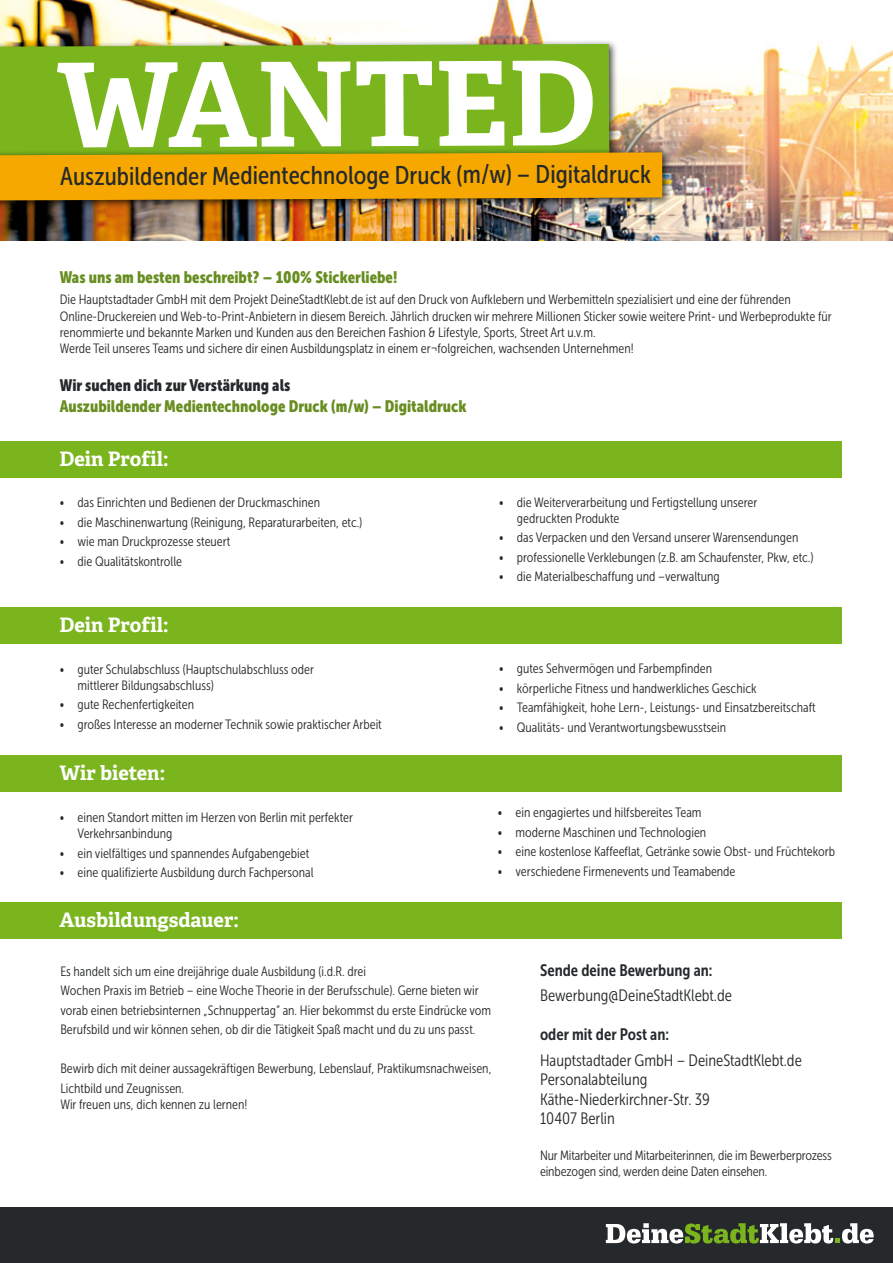
<style>
.page{position:relative;width:893px;height:1263px;background:#fff}
.page>*{position:absolute;margin:0;border:0;box-sizing:border-box;transform-origin:0 0}
.t1{font:700 117px "Adelle";letter-spacing:-.005em;color:#fff}
.t2{font:25.5px "Museo Sans Cond 500";letter-spacing:-.005em;color:#26292b}
.t3{font:700 19.95px "Adelle";color:#fff}
.t4{font:16.5px/19.5px "Museo Sans Cond 300";color:#26292b}
.t5{font:16.5px "Museo Sans Cond 900";color:#688d20}
.t6{font:16.5px "Museo Sans Cond 700";color:#26292b}
.t7{font:16.5px "Museo Sans Cond 900";color:#26292b}
.t8{font:13.5px/16.2px "Museo Sans Cond 300";color:#26292b}
</style>
<div class="page">
<img style="left:0;top:0;width:893px;height:241px">
<div style="left:0;top:1207px;width:893px;height:56px;background:#26292b"></div>
<div style="left:0;top:608px;width:842px;height:36px;background:#7ab51d"></div>
<div style="left:0;top:441px;width:842px;height:36px;background:#7ab51d"></div>
<div style="left:0;top:756px;width:842px;height:36px;background:#7ab51d"></div>
<div style="left:0;top:902px;width:842px;height:36px;background:#7ab51d"></div>
<svg style="left:606px;top:1223px;width:268px;height:20px"></svg>
<div style="left:0;top:39px;width:619px;height:135px;background:#000;opacity:.75"></div>
<div style="left:0;top:44px;width:609px;height:104px;background:#7ab51d"></div>
<div style="left:0;top:148px;width:672px;height:63px;background:#000;opacity:.75"></div>
<svg style="left:0;top:152px;width:662px;height:48px"></svg>
<h1 class="t1" style="left:57px;top:20px;width:542px">WANTED</h1>
<h2 class="t2" style="left:60px;top:161px;width:593px">Auszubildender Medientechnologe Druck (m/w) – Digitaldruck</h2>
<p class="t5" style="left:60px;top:268px;width:339px">Was uns am besten beschreibt? – 100% Stickerliebe!</p>
<p class="t8" style="left:60px;top:292px;width:773px">Die Hauptstadtader GmbH mit dem Projekt DeineStadtKlebt.de ist auf den Druck von Aufklebern und Werbemitteln spezialisiert und eine der führenden Online-Druckereien und Web-to-Print-Anbietern in diesem Bereich. Jährlich drucken wir mehrere Millionen Sticker sowie weitere Print- und Werbeprodukte für renommierte und bekannte Marken und Kunden aus den Bereichen Fashion &amp; Lifestyle, Sports, Street Art u.v.m.<br>Werde Teil unseres Teams und sichere dir einen Ausbildungsplatz in einem er¬folgreichen, wachsenden Unternehmen!</p>
<p class="t7" style="left:60px;top:375px;width:232px">Wir suchen dich zur Verstärkung als</p>
<p class="t5" style="left:60px;top:396px;width:408px">Auszubildender Medientechnologe Druck (m/w) – Digitaldruck</p>
<h3 class="t3" style="left:60px;top:444px;width:111px">Dein Profil:</h3>
<p class="t8" style="left:60px;top:494px;width:262px">• das Einrichten und Bedienen der Druckmaschinen</p>
<p class="t8" style="left:60px;top:514px;width:304px">• die Maschinenwartung (Reinigung, Reparaturarbeiten, etc.)</p>
<p class="t8" style="left:60px;top:533px;width:172px">• wie man Druckprozesse steuert</p>
<p class="t8" style="left:60px;top:553px;width:124px">• die Qualitätskontrolle</p>
<h3 class="t3" style="left:60px;top:611px;width:111px">Dein Profil:</h3>
<p class="t8" style="left:78px;top:661px;width:238px;text-indent:-18px">• guter Schulabschluss (Hauptschulabschluss oder mittlerer Bildungsabschluss)</p>
<p class="t8" style="left:60px;top:697px;width:136px">• gute Rechenfertigkeiten</p>
<p class="t8" style="left:60px;top:716px;width:324px">• großes Interesse an moderner Technik sowie praktischer Arbeit</p>
<h3 class="t3" style="left:60px;top:759px;width:107px">Wir bieten:</h3>
<p class="t8" style="left:78px;top:809px;width:277px;text-indent:-18px">• einen Standort mitten im Herzen von Berlin mit perfekter<br>Verkehrsanbindung</p>
<p class="t8" style="left:60px;top:845px;width:251px">• ein vielfältiges und spannendes Aufgabengebiet</p>
<p class="t8" style="left:60px;top:864px;width:256px">• eine qualifizierte Ausbildung durch Fachpersonal</p>
<h3 class="t3" style="left:60px;top:905px;width:181px">Ausbildungsdauer:</h3>
<p class="t8" style="left:517px;top:494px;width:242px;text-indent:-18px">• die Weiterverarbeitung und Fertigstellung unserer gedruckten Produkte</p>
<p class="t8" style="left:499px;top:530px;width:301px">• das Verpacken und den Versand unserer Warensendungen</p>
<p class="t8" style="left:499px;top:549px;width:316px">• professionelle Verklebungen (z.B. am Schaufenster, Pkw, etc.)</p>
<p class="t8" style="left:499px;top:569px;width:222px">• die Materialbeschaffung und –verwaltung</p>
<p class="t8" style="left:499px;top:660px;width:215px">• gutes Sehvermögen und Farbempfinden</p>
<p class="t8" style="left:499px;top:680px;width:259px">• körperliche Fitness und handwerkliches Geschick</p>
<p class="t8" style="left:499px;top:699px;width:318px">• Teamfähigkeit, hohe Lern-, Leistungs- und Einsatzbereitschaft</p>
<p class="t8" style="left:499px;top:719px;width:229px">• Qualitäts- und Verantwortungsbewusstsein</p>
<p class="t8" style="left:497px;top:805px;width:206px">• ein engagiertes und hilfsbereites Team</p>
<p class="t8" style="left:497px;top:824px;width:210px">• moderne Maschinen und Technologien</p>
<p class="t8" style="left:497px;top:844px;width:339px">• eine kostenlose Kaffeeflat, Getränke sowie Obst- und Früchtekorb</p>
<p class="t8" style="left:497px;top:863px;width:240px">• verschiedene Firmenevents und Teamabende</p>
<p class="t8" style="left:60px;top:962px;width:432px;line-height:19.5px">Es handelt sich um eine dreijährige duale Ausbildung (i.d.R. drei<br>Wochen Praxis im Betrieb – eine Woche Theorie in der Berufsschule). Gerne bieten wir vorab einen betriebsinternen „Schnuppertag“ an. Hier bekommst du erste Eindrücke vom Berufsbild und wir können sehen, ob dir die Tätigkeit Spaß macht und du zu uns passt.</p>
<p class="t8" style="left:60px;top:1059px;width:433px;line-height:19.5px">Bewirb dich mit deiner aussagekräftigen Bewerbung, Lebenslauf, Praktikumsnachweisen,<br>Lichtbild und Zeugnissen.</p>
<p class="t8" style="left:60px;top:1096px;width:189px">Wir freuen uns, dich kennen zu lernen!</p>
<p class="t6" style="left:540px;top:961px;width:174px">Sende deine Bewerbung an:</p>
<p class="t4" style="left:540px;top:986px;width:193px">Bewerbung@DeineStadtKlebt.de</p>
<p class="t6" style="left:540px;top:1025px;width:131px">oder mit der Post an:</p>
<p class="t4" style="left:540px;top:1050px;width:263px">Hauptstadtader GmbH – DeineStadtKlebt.de<br>Personalabteilung<br>Käthe-Niederkirchner-Str. 39<br>10407 Berlin</p>
<p class="t8" style="left:540px;top:1147px;width:293px">Nur Mitarbeiter und Mitarbeiterinnen, die im Bewerberprozess einbezogen sind, werden deine Daten einsehen.</p>
</div>
